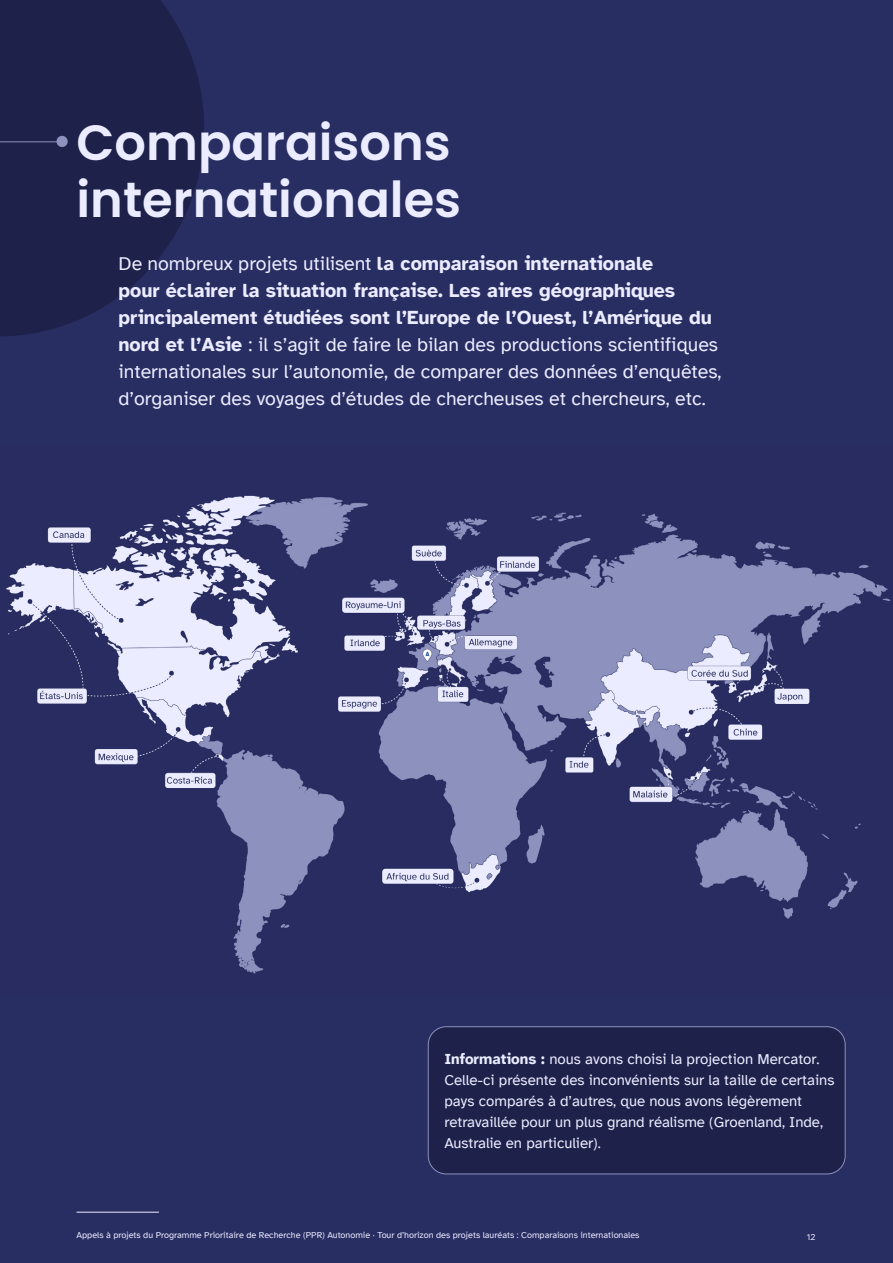
<style>
.page{position:relative;width:893px;height:1263px;background:#282d62}
.page>*{position:absolute;margin:0;border:0;box-sizing:border-box;transform-origin:0 0}
.Chapitre_H1_petit{font:600 49.5px/57px "Poppins";color:#ebecff}
.P_chapitres{font:19.5px/27px "Atkinson Hyperlegible";color:#ebecff}
.P_moyen_10px{font:15px/21px "Atkinson Hyperlegible";color:#ebecff}
.t1{font:9px "Atkinson Hyperlegible";color:#ebecff}
.s1{font-weight:700}
</style>
<div class="page">
<svg style="left:0;top:0;width:204px;height:336px;background:#1f234d"></svg>
<hr style="left:77px;top:1212px;width:82px;height:1px;background:#ebecff">
<div style="left:428px;top:1027px;width:417px;height:147px;background:#1e224a;border-radius:18px"></div>
<div style="left:428px;top:1026px;width:417px;height:148px;border:1px solid #8c91bd;border-radius:18px"></div>
<img style="left:6px;top:495px;width:885px;height:479px">
<hr style="left:0;top:141px;width:58px;height:1px;background:#8c91bd">
<div style="left:56px;top:136px;width:12px;height:11px;background:#8c91bd;border-radius:50%"></div>
<h1 class="Chapitre_H1_petit" style="left:77px;top:115px;width:386px">Comparaisons internationales</h1>
<p class="P_chapitres" style="left:119px;top:250px;width:604px">De nombreux projets utilisent <span class="s1">la comparaison internationale<br>pour éclairer la situation française. Les aires géographiques principalement étudiées sont l’Europe de l’Ouest, l’Amérique du nord et l’Asie</span> : il s’agit de faire le bilan des productions scientifiques internationales sur l’autonomie, de comparer des données d’enquêtes, d’organiser des voyages d’études de chercheuses et chercheurs, etc.</p>
<p class="P_moyen_10px" style="left:444px;top:1048px;width:392px"><span class="s1">Informations :</span> nous avons choisi la projection Mercator.<br>Celle-ci présente des inconvénients sur la taille de certains pays comparés à d’autres, que nous avons légèrement retravaillée pour un plus grand réalisme (Groenland, Inde, Australie en particulier).</p>
<p class="t1" style="left:77px;top:1229px;width:564px">Appels à projets du Programme Prioritaire de Recherche (PPR) Autonomie · Tour d’horizon des projets lauréats : Comparaisons internationales</p>
<p class="t1" style="left:807px;top:1232px;width:10px">12</p>
</div>
